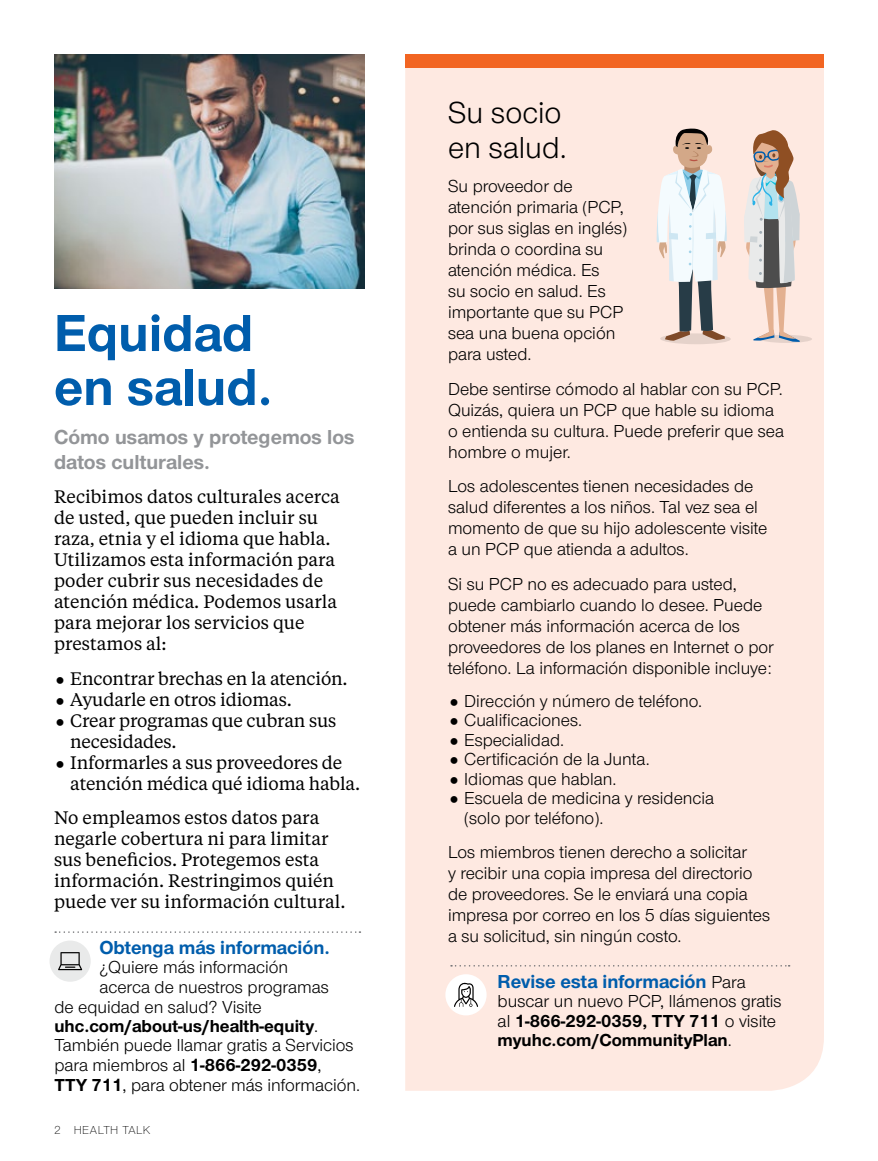
<style>
.page{position:relative;width:878px;height:1161px;background:#fff}
.page>*{position:absolute;margin:0;border:0;box-sizing:border-box;transform-origin:0 0}
.t1{font:700 54px/54px "UHC Sans";color:#005dac}
.t2{font:31.5px/34.5px "UHC Sans";color:#000}
.t3{font:700 21px/25.2px "UHC Sans";color:#939598}
.t4{font:700 19.5px "UHC Sans";color:#005dac}
.t5{font:18px/21px "UHC Sans";color:#000}
.t6{font:18px/21px "UHC Serif Text";color:#000}
.t7{font:700 18px/19.5px "UHC Sans";color:#000}
.t8{font:300 12px "UHC Sans";letter-spacing:.04em;color:#000}
.s1{font-weight:400}
.s2{font-weight:700}
.s3{font-weight:400;font-size:18px;color:#000}
</style>
<div class="page">
<svg style="left:55px;top:931px;width:305px;height:2px"></svg>
<div style="left:49px;top:941px;width:42px;height:41px;background:#e9eaea;border-radius:50%"></div>
<svg style="left:58px;top:952px;width:24px;height:18px"></svg>
<div style="left:405px;top:68px;width:419px;height:1023px;background:#fee9e1"></div>
<div style="left:405px;top:54px;width:419px;height:14px;background:#f26522"></div>
<svg style="left:451px;top:965px;width:338px;height:2px"></svg>
<div style="left:445px;top:974px;width:41px;height:41px;background:#fff;border-radius:50%"></div>
<svg style="left:454px;top:982px;width:24px;height:25px"></svg>
<div style="left:660px;top:333px;width:70px;height:11px;background:#e5d2ca;border-radius:50%"></div>
<svg style="left:656px;top:128px;width:70px;height:213px"></svg>
<div style="left:759px;top:335px;width:53px;height:8px;background:#e5d2ca;border-radius:50%"></div>
<svg style="left:744px;top:129px;width:56px;height:213px;background:#ccbfb8"></svg>
<img style="left:54px;top:54px;width:310px;height:235px">
<h1 class="t1" style="left:54px;top:304px;width:220px">Equidad en salud.</h1>
<p class="t3" style="left:54px;top:423px;width:302px">Cómo usamos y protegemos los datos culturales.</p>
<p class="t6" style="left:54px;top:486px;width:287px">Recibimos datos culturales acerca de usted, que pueden incluir su raza, etnia y el idioma que habla.<br>Utilizamos esta información para poder cubrir sus necesidades de atención médica. Podemos usarla para mejorar los servicios que prestamos al:</p>
<p class="t6" style="left:70px;top:667px;width:291px">Encontrar brechas en la atención.<br>Ayudarle en otros idiomas.<br>Crear programas que cubran sus necesidades.<br>Informarles a sus proveedores de atención médica qué idioma habla.</p>
<p class="t6" style="left:54px;top:807px;width:293px">No empleamos estos datos para negarle cobertura ni para limitar sus beneficios. Protegemos esta información. Restringimos quién puede ver su información cultural.</p>
<p class="t4" style="left:99px;top:934px;width:232px">Obtenga más información.</p>
<p class="t5" style="left:99px;top:956px;width:190px">¿Quiere más información</p>
<p class="t5" style="left:99px;top:976px;width:231px">acerca de nuestros programas</p>
<p class="t5" style="left:54px;top:995px;width:209px">de equidad en salud? Visite</p>
<p class="t7" style="left:54px;top:1016px;width:265px">uhc.com/about-us/health-equity<span class="s1">.</span></p>
<p class="t5" style="left:54px;top:1034px;width:301px">También puede llamar gratis a Servicios</p>
<p class="t5" style="left:54px;top:1054px;width:268px">para miembros al <span class="s2">1-866-292-0359</span>,</p>
<p class="t5" style="left:54px;top:1073px;width:307px"><span class="s2">TTY 711</span>, para obtener más información.</p>
<p class="t8" style="left:54px;top:1122px;width:98px">2 HEALTH TALK</p>
<h2 class="t2" style="left:448px;top:94px;width:120px">Su socio en salud.</h2>
<p class="t5" style="left:448px;top:175px;width:181px">Su proveedor de atención primaria (PCP, por sus siglas en inglés) brinda o coordina su atención médica. Es<br>su socio en salud. Es importante que su PCP sea una buena opción para usted.</p>
<p class="t5" style="left:448px;top:378px;width:337px">Debe sentirse cómodo al hablar con su PCP.<br>Quizás, quiera un PCP que hable su idioma o entienda su cultura. Puede preferir que sea hombre o mujer.</p>
<p class="t5" style="left:448px;top:475px;width:321px">Los adolescentes tienen necesidades de salud diferentes a los niños. Tal vez sea el momento de que su hijo adolescente visite a un PCP que atienda a adultos.</p>
<p class="t5" style="left:448px;top:573px;width:327px">Si su PCP no es adecuado para usted, puede cambiarlo cuando lo desee. Puede obtener más información acerca de los proveedores de los planes en Internet o por teléfono. La información disponible incluye:</p>
<p class="t5" style="left:464px;top:690px;width:251px;line-height:19.5px">Dirección y número de teléfono.<br>Cualificaciones.<br>Especialidad.<br>Certificación de la Junta.<br>Idiomas que hablan.<br>Escuela de medicina y residencia (solo por teléfono).</p>
<p class="t5" style="left:448px;top:841px;width:324px">Los miembros tienen derecho a solicitar<br>y recibir una copia impresa del directorio de proveedores. Se le enviará una copia impresa por correo en los 5 días siguientes a su solicitud, sin ningún costo.</p>
<p class="t4" style="left:497px;top:968px;width:249px">Revise esta información <span class="s3">Para</span></p>
<p class="t7" style="left:497px;top:991px;width:285px"><span class="s1">buscar un nuevo PCP, llámenos gratis al</span> 1-866-292-0359, TTY 711 <span class="s1">o visite </span>myuhc.com/CommunityPlan<span class="s1">.</span></p>
</div>
